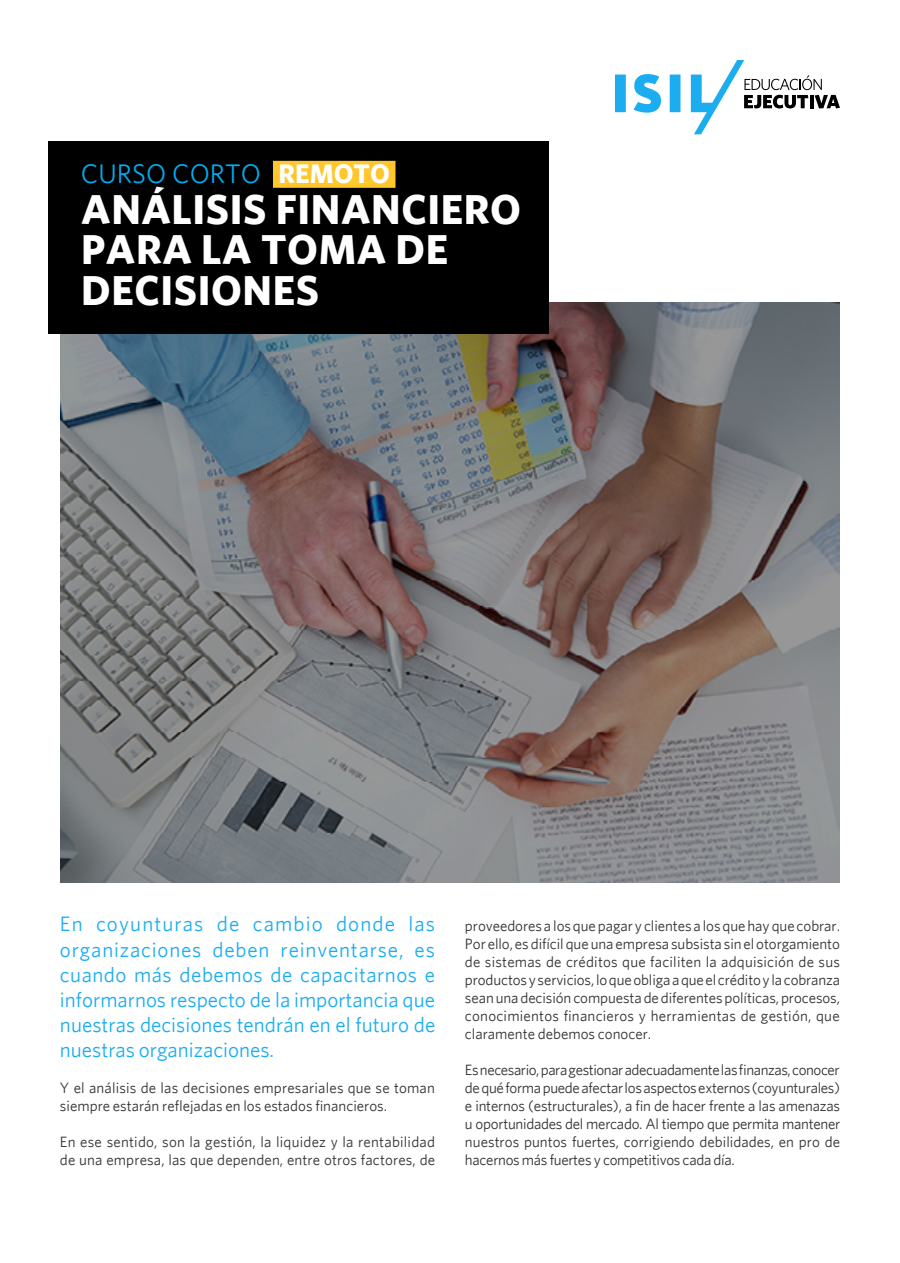
<style>
.page{position:relative;width:900px;height:1263px;background:#fff}
.page>*{position:absolute;margin:0;border:0;box-sizing:border-box;transform-origin:0 0}
.t1{font:700 42px/40.5px "Whitney";letter-spacing:.015em;color:#fff}
.t2{font:27px "Whitney";color:#00adf0}
.t3{font:21px/25.2px "Whitney";color:#1cadf0;text-align:justify}
.t4{font:15px/18px "Whitney";letter-spacing:.01em;color:#333}
.s1{font-weight:700;color:#fff}
</style>
<div class="page">
<img style="left:60px;top:303px;width:780px;height:579px">
<div style="left:48px;top:141px;width:501px;height:193px;background:#000"></div>
<svg style="left:615px;top:60px;width:225px;height:74px"></svg>
<div style="left:273px;top:161px;width:123px;height:27px;background:#ffc72b"></div>
<h2 class="t2" style="left:81px;top:158px;width:310px">CURSO CORTO <span class="s1">REMOTO</span></h2>
<h1 class="t1" style="left:81px;top:188px;width:441px">ANÁLISIS FINANCIERO<br>PARA LA TOMA DE<br>DECISIONES</h1>
<h3 class="t3" style="left:60px;top:911px;width:377px">En coyunturas de cambio donde las organizaciones deben reinventarse, es cuando más debemos de capacitarnos e informarnos respecto de la importancia que nuestras decisiones tendrán en el futuro de nuestras organizaciones.</h3>
<p class="t4" style="left:60px;top:1079px;width:376px">Y el análisis de las decisiones empresariales que se toman siempre estarán reflejadas en los estados financieros.</p>
<p class="t4" style="left:60px;top:1133px;width:377px">En ese sentido, son la gestión, la liquidez y la rentabilidad de una empresa, las que dependen, entre otros factores, de</p>
<p class="t4" style="left:465px;top:917px;width:377px;text-align:justify">proveedores a los que pagar y clientes a los que hay que cobrar.<br>Por ello, es difícil que una empresa subsista sin el otorgamiento de sistemas de créditos que faciliten la adquisición de sus productos y servicios, lo que obliga a que el crédito y la cobranza sean una decisión compuesta de diferentes políticas, procesos, conocimientos financieros y herramientas de gestión, que claramente debemos conocer.</p>
<p class="t4" style="left:465px;top:1061px;width:377px;text-align:justify">Es necesario, para gestionar adecuadamente las finanzas, conocer de qué forma puede afectar los aspectos externos (coyunturales) e internos (estructurales), a fin de hacer frente a las amenazas u oportunidades del mercado. Al tiempo que permita mantener nuestros puntos fuertes, corrigiendo debilidades, en pro de hacernos más fuertes y competitivos cada día.</p>
</div>
